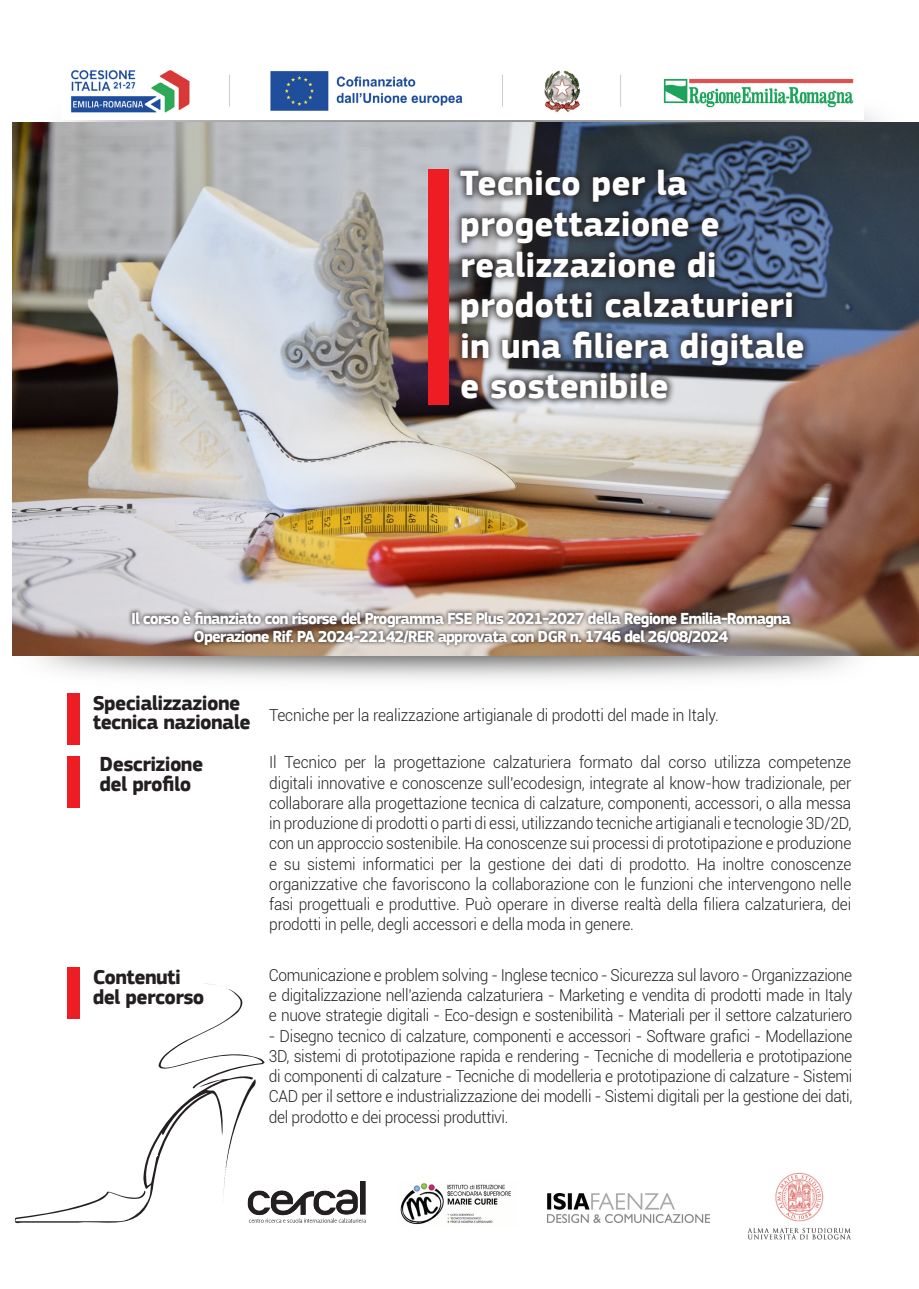
<style>
.page{position:relative;width:919px;height:1289px;background:#fff}
.page>*{position:absolute;margin:0;border:0;box-sizing:border-box;transform-origin:0 0}
.t1{font:700 36px/40.5px "PF Square Sans Pro";color:#fff}
.t2{font:700 21px "PF Square Sans Pro";letter-spacing:-.03em;color:#231f20}
.t3{font:300 16.5px/20.2px "Roboto";letter-spacing:-.015em;color:#231f20;text-align:justify;scale:.94 1}
.t4{font:700 16.5px "PF Square Sans Pro";letter-spacing:-.06em;color:#fff}
</style>
<div class="page">
<img style="left:12px;top:630px;width:906px;height:50px">
<img style="left:12px;top:113px;width:867px;height:37px">
<img style="left:13px;top:122px;width:905px;height:533px">
<div style="left:428px;top:169px;width:21px;height:235px;background:#ee1d23"></div>
<div style="left:128px;top:606px;width:667px;height:43px;background:#231f20;opacity:.75"></div>
<div style="left:68px;top:694px;width:12px;height:51px;background:#ee1d23"></div>
<div style="left:68px;top:756px;width:12px;height:51px;background:#ee1d23"></div>
<div style="left:68px;top:967px;width:12px;height:51px;background:#ee1d23"></div>
<svg style="left:15px;top:983px;width:351px;height:240px"></svg>
<div style="left:452px;top:161px;width:359px;height:246px;background:#231f20;opacity:.75"></div>
<img style="left:547px;top:1193px;width:162px;height:29px">
<img style="left:400px;top:1183px;width:111px;height:42px">
<img style="left:748px;top:1172px;width:103px;height:66px">
<img style="left:61px;top:70px;width:802px;height:49px">
<p class="t1" style="left:460px;top:165px;width:335px">Tecnico per la progettazione e realizzazione di prodotti calzaturieri</p>
<p class="t1" style="left:460px;top:327px;width:346px">in una filiera digitale</p>
<p class="t1" style="left:460px;top:367px;width:210px">e sostenibile</p>
<p class="t4" style="left:131px;top:608px;width:661px">Il corso è finanziato con risorse del Programma FSE Plus 2021-2027 della Regione Emilia-Romagna</p>
<p class="t4" style="left:194px;top:626px;width:536px">Operazione Rif. PA 2024-22142/RER approvata con DGR n. 1746 del 26/08/2024</p>
<p class="t2" style="left:93px;top:690px;width:149px">Specializzazione</p>
<p class="t2" style="left:93px;top:709px;width:159px">tecnica nazionale</p>
<p class="t2" style="left:100px;top:751px;width:105px">Descrizione</p>
<p class="t2" style="left:100px;top:771px;width:93px">del profilo</p>
<p class="t2" style="left:93px;top:964px;width:90px">Contenuti</p>
<p class="t2" style="left:93px;top:984px;width:113px">del percorso</p>
<p class="t3" style="left:269px;top:704px;width:480px">Tecniche per la realizzazione artigianale di prodotti del made in Italy.</p>
<p class="t3" style="left:269px;top:751px;width:620px">Il Tecnico per la progettazione calzaturiera formato dal corso utilizza competenze digitali innovative e conoscenze sull’ecodesign, integrate al know-how tradizionale, per collaborare alla progettazione tecnica di calzature, componenti, accessori, o alla messa in produzione di prodotti o parti di essi, utilizzando tecniche artigianali e tecnologie 3D/2D, con un approccio sostenibile. Ha conoscenze sui processi di prototipazione e produzione e su sistemi informatici per la gestione dei dati di prodotto. Ha inoltre conoscenze organizzative che favoriscono la collaborazione con le funzioni che intervengono nelle fasi progettuali e produttive. Può operare in diverse realtà della filiera calzaturiera, dei prodotti in pelle, degli accessori e della moda in genere.</p>
<p class="t3" style="left:269px;top:964px;width:622px">Comunicazione e problem solving - Inglese tecnico - Sicurezza sul lavoro - Organizzazione e digitalizzazione nell’azienda calzaturiera - Marketing e vendita di prodotti made in Italy e nuove strategie digitali - Eco-design e sostenibilità - Materiali per il settore calzaturiero</p>
<p class="t3" style="left:269px;top:1025px;width:622px">- Disegno tecnico di calzature, componenti e accessori - Software grafici - Modellazione 3D, sistemi di prototipazione rapida e rendering - Tecniche di modelleria e prototipazione di componenti di calzature - Tecniche di modelleria e prototipazione di calzature - Sistemi CAD per il settore e industrializzazione dei modelli - Sistemi digitali per la gestione dei dati, del prodotto e dei processi produttivi.</p>
</div>
